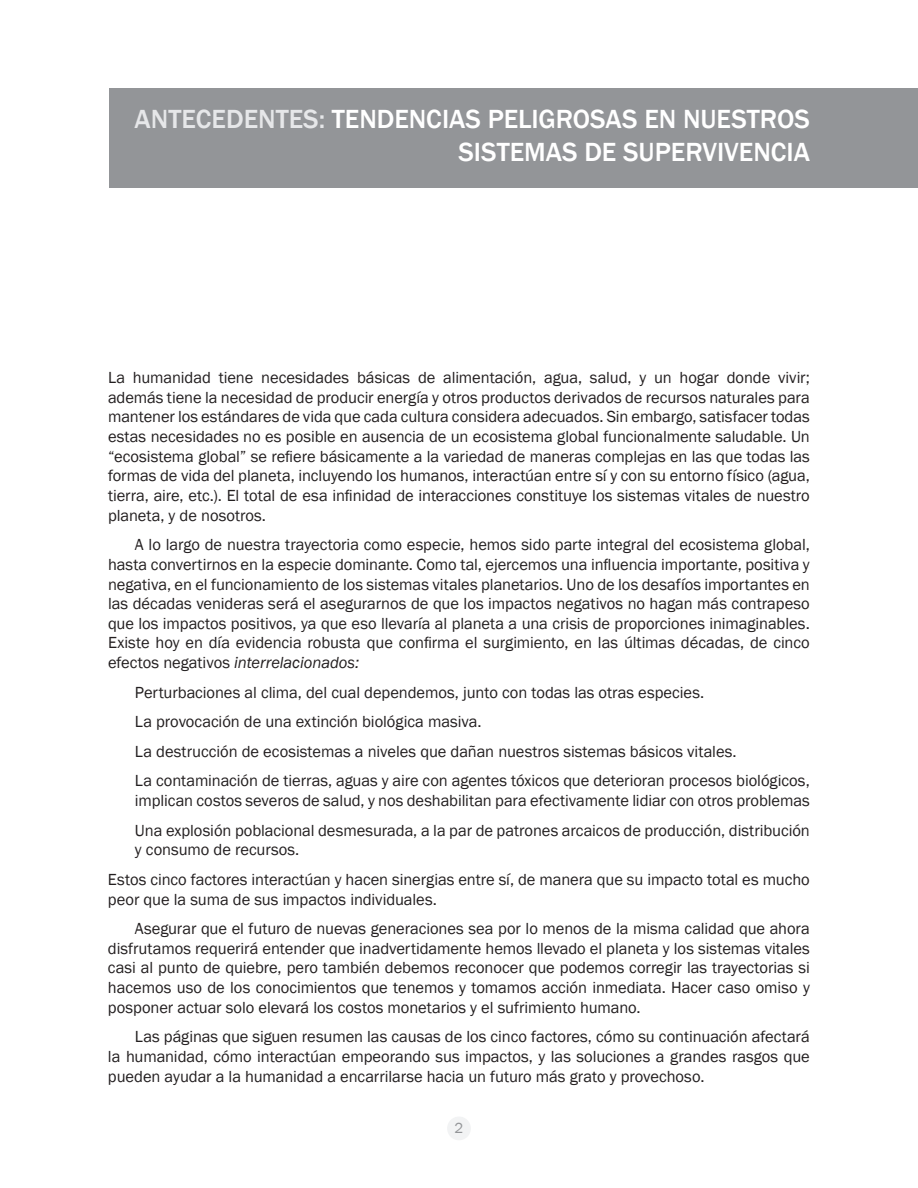
<style>
.page{position:relative;width:918px;height:1188px;background:#fff}
.page>*{position:absolute;margin:0;border:0;box-sizing:border-box;transform-origin:0 0}
.t1{font:500 27px/33px "Franklin Gothic";color:#fff;text-align:right}
.t2{font:500 27px "Franklin Gothic";color:#e6e7e9}
.t3{font:16.5px/19.6px "Franklin Gothic";letter-spacing:-.005em;color:#231f20;text-align:justify}
.t4{font:15px "Franklin Gothic";color:#939598}
.s1{color:#e6e7e9}
.s2{font-style:italic}
</style>
<div class="page">
<div style="left:447px;top:1117px;width:24px;height:23px;background:#f2f3f4;border-radius:50%"></div>
<div style="left:109px;top:88px;width:809px;height:100px;background:#939598"></div>
<h1 class="t2" style="left:135px;top:103px;width:63px">ANTECEDE</h1>
<h1 class="t1" style="left:258px;top:103px;width:553px"><span class="s1">NTES:</span> TENDENCIAS PELIGROSAS EN NUESTROS<br>SISTEMAS DE SUPERVIVENCIA</h1>
<p class="t3" style="left:108px;top:368px;width:703px">La humanidad tiene necesidades básicas de alimentación, agua, salud, y un hogar donde vivir; además tiene la necesidad de producir energía y otros productos derivados de recursos naturales para mantener los estándares de vida que cada cultura considera adecuados. Sin embargo, satisfacer todas estas necesidades no es posible en ausencia de un ecosistema global funcionalmente saludable. Un “ecosistema global” se refiere básicamente a la variedad de maneras complejas en las que todas las formas de vida del planeta, incluyendo los humanos, interactúan entre sí y con su entorno físico (agua, tierra, aire, etc.). El total de esa infinidad de interacciones constituye los sistemas vitales de nuestro planeta, y de nosotros.</p>
<p class="t3" style="left:108px;top:535px;width:703px;text-indent:27px">A lo largo de nuestra trayectoria como especie, hemos sido parte integral del ecosistema global, hasta convertirnos en la especie dominante. Como tal, ejercemos una influencia importante, positiva y negativa, en el funcionamiento de los sistemas vitales planetarios. Uno de los desafíos importantes en las décadas venideras será el asegurarnos de que los impactos negativos no hagan más contrapeso que los impactos positivos, ya que eso llevaría al planeta a una crisis de proporciones inimaginables.<br>Existe hoy en día evidencia robusta que confirma el surgimiento, en las últimas décadas, de cinco efectos negativos <span class="s2">interrelacionados:</span></p>
<p class="t3" style="left:135px;top:678px;width:676px;line-height:29.5px;text-align:left">Perturbaciones al clima, del cual dependemos, junto con todas las otras especies.<br>La provocación de una extinción biológica masiva.<br>La destrucción de ecosistemas a niveles que dañan nuestros sistemas básicos vitales.<br>La contaminación de tierras, aguas y aire con agentes tóxicos que deterioran procesos biológicos,</p>
<p class="t3" style="left:135px;top:786px;width:676px;line-height:29.5px">implican costos severos de salud, y nos deshabilitan para efectivamente lidiar con otros problemas<br>Una explosión poblacional desmesurada, a la par de patrones arcaicos de producción, distribución</p>
<p class="t3" style="left:108px;top:835px;width:703px;line-height:29.5px;text-indent:27px">y consumo de recursos.<br>Estos cinco factores interactúan y hacen sinergias entre sí, de manera que su impacto total es mucho</p>
<p class="t3" style="left:135px;top:885px;width:676px;line-height:29.5px;text-indent:-27px">peor que la suma de sus impactos individuales.<br>Asegurar que el futuro de nuevas generaciones sea por lo menos de la misma calidad que ahora</p>
<p class="t3" style="left:108px;top:939px;width:703px">disfrutamos requerirá entender que inadvertidamente hemos llevado el planeta y los sistemas vitales casi al punto de quiebre, pero también debemos reconocer que podemos corregir las trayectorias si hacemos uso de los conocimientos que tenemos y tomamos acción inmediata. Hacer caso omiso y posponer actuar solo elevará los costos monetarios y el sufrimiento humano.</p>
<p class="t3" style="left:108px;top:1027px;width:703px;text-indent:27px">Las páginas que siguen resumen las causas de los cinco factores, cómo su continuación afectará la humanidad, cómo interactúan empeorando sus impactos, y las soluciones a grandes rasgos que pueden ayudar a la humanidad a encarrilarse hacia un futuro más grato y provechoso.</p>
<p class="t4" style="left:455px;top:1118px;width:10px">2</p>
</div>
